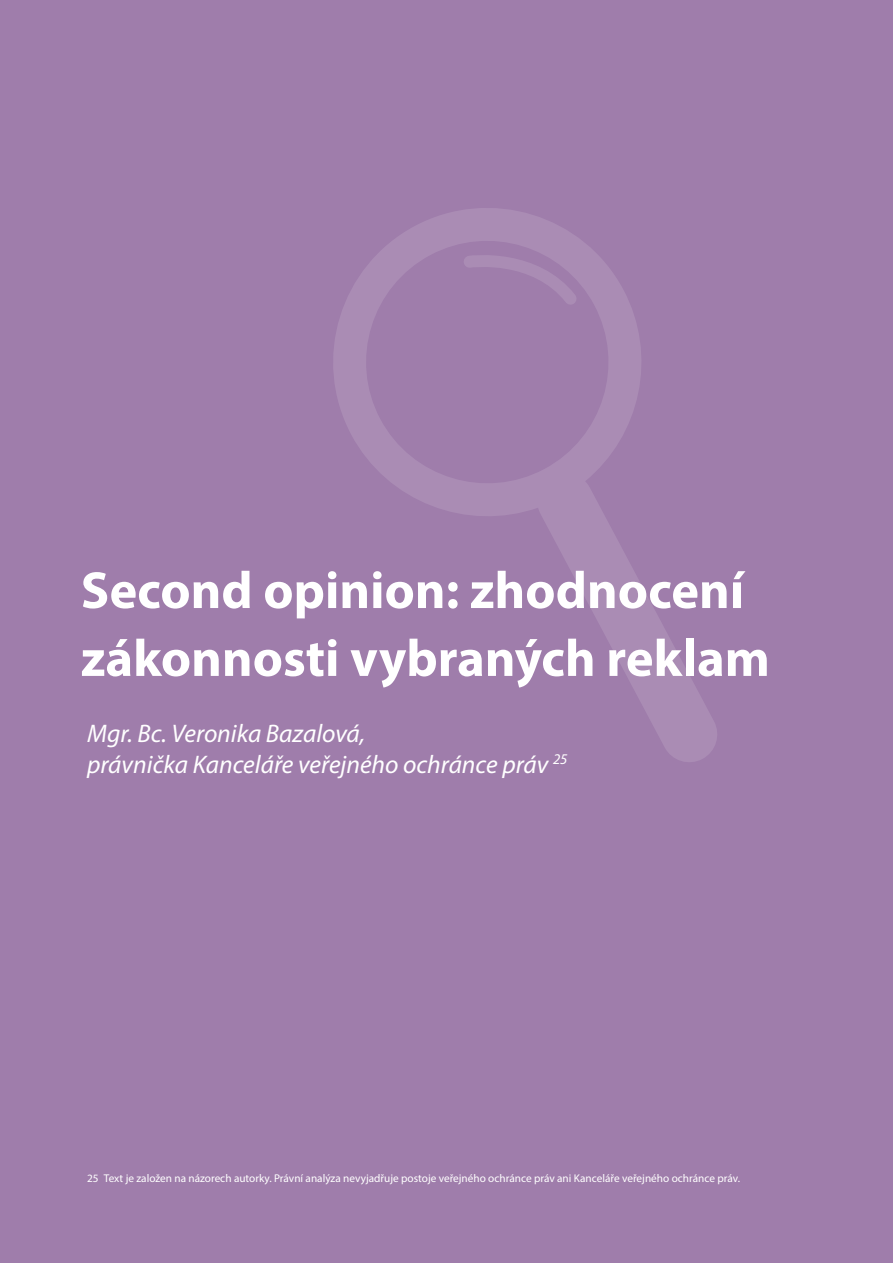
<style>
.page{position:relative;width:893px;height:1263px;background:#9f7dab}
.page>*{position:absolute;margin:0;border:0;box-sizing:border-box;transform-origin:0 0}
.t1{font:700 52.5px/67.9px "Myriad Pro";color:#fff}
.t2{font:italic 25.5px/30.6px "Myriad Pro";color:#fff}
.t3{font:11.25px "Myriad Pro";color:#fff}
</style>
<div class="page">
<svg style="left:333px;top:208px;width:384px;height:554px"></svg>
<svg style="left:463px;top:248px;width:114px;height:57px"></svg>
<h1 class="t1" style="left:81px;top:555px;width:691px">Second opinion: zhodnocení zákonnosti vybraných reklam</h1>
<h2 class="t2" style="left:87px;top:718px;width:482px">Mgr. Bc. Veronika Bazalová,<br>právnička Kanceláře veřejného ochránce práv <sup>25</sup></h2>
<p class="t3" style="left:87px;top:1171px;width:654px">25 Text je založen na názorech autorky. Právní analýza nevyjadřuje postoje veřejného ochránce práv ani Kanceláře veřejného ochránce práv.</p>
</div>
